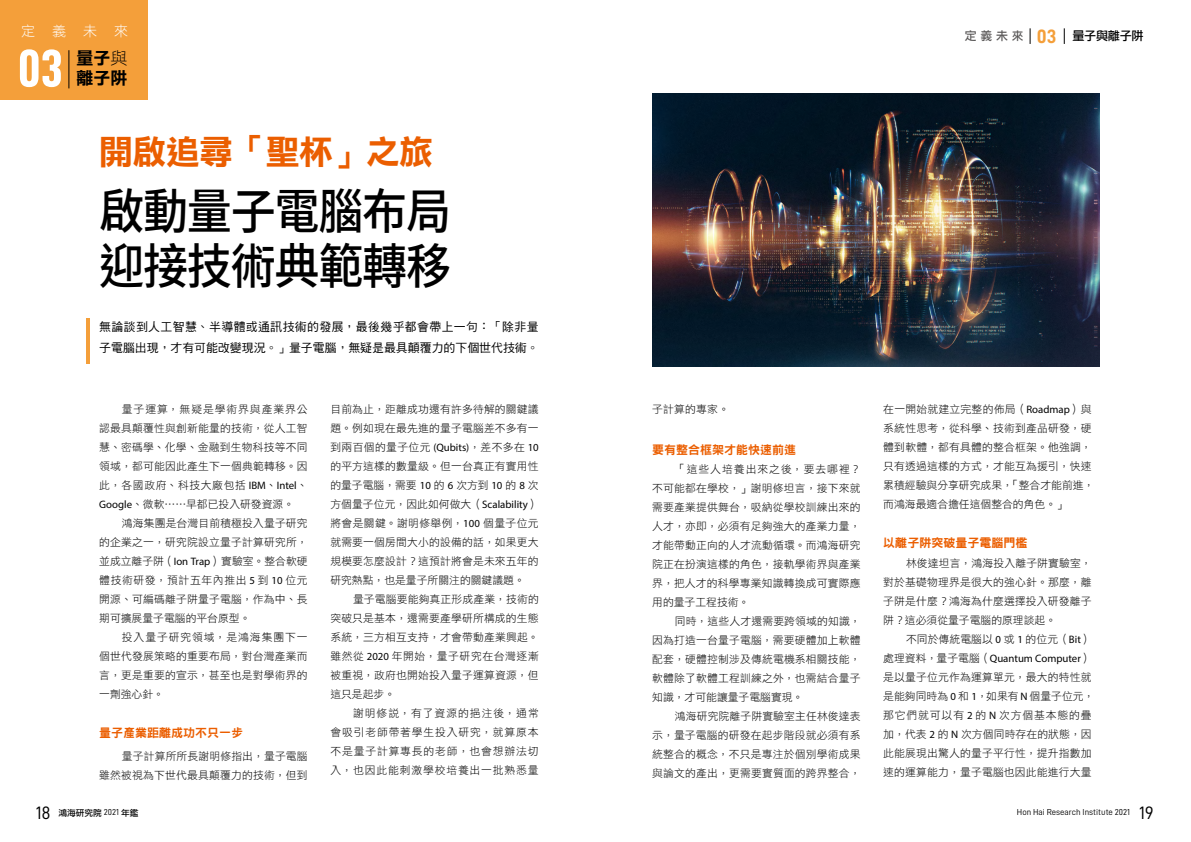
<style>
.page{position:relative;width:1191px;height:842px;background:#fff}
.page>*{position:absolute;margin:0;border:0;box-sizing:border-box;transform-origin:0 0}
.t1{font:53.1px "D DIN Condensed Bold";color:#fff;scale:1.05 1}
.t2{font:500 48.7px/55px "Source Han Sans TW";letter-spacing:-.03em;color:#000;scale:.93 1}
.t3{font:34px "DF Li Hei Std W7";letter-spacing:-.02em;color:#eb5e00}
.t4{font:17px/20.4px "DF Li Hei Std W7";color:#000}
.t5{font:14px "DF Li Hei Std W3";color:#fff}
.t6{font:12.1px "DF Li Hei Std W5";letter-spacing:-.025em;color:#000}
.t7{font:12px "DF Hei Std W9";color:#eb5e00}
.t8{font:11.9px/21px "DF Hei Std W5";letter-spacing:.015em;color:#000}
.t9{font:10.8px/19px "DF Li Hei Std W3";letter-spacing:.015em;color:#000;text-align:justify}
.t10{font:10.8px "Myriad Pro";color:#000}
.t11{font:8.7px "D DIN";color:#000}
.t12{font:8.7px "DF Li Hei Std W5";color:#000}
.s1{font-family:"DF Li Hei Std W3"}
.s2{font-family:"Myriad Pro"}
.s3{font-size:11.9px;color:#595757}
.s4{font-family:"D DIN Bold";font-size:19.3px;color:#f49f3a}
.s5{font-family:"D DIN";font-size:18px}
.s6{font-family:"D DIN"}
.s7{font-size:18px}
</style>
<div class="page">
<svg style="left:1030px;top:28px;width:1px;height:16px"></svg>
<svg style="left:1064px;top:28px;width:1px;height:16px"></svg>
<img style="left:652px;top:93px;width:447px;height:274px">
<div style="left:0;top:0;width:147px;height:99px;background:#f49f3a"></div>
<hr style="left:69px;top:50px;width:1px;height:38px;background:#000">
<hr style="left:86px;top:318px;width:4px;height:45px;background:#f49f3a">
<p class="t5" style="left:21px;top:23px;width:109px">定義未來</p>
<h3 class="t4" style="left:77px;top:47px;width:52px">量子<span class="s1">與</span>離子阱</h3>
<h1 class="t1" style="left:18px;top:39px;width:45px">03</h1>
<h3 class="t3" style="left:99px;top:134px;width:335px">開啟追尋「聖杯」之旅</h3>
<h2 class="t2" style="left:99px;top:185px;width:380px">啟動量子電腦布局迎接技術典範轉移</h2>
<p class="t8" style="left:99px;top:316px;width:441px">無論談到人工智慧、半導體或通訊技術的發展，最後幾乎都會帶上一句：「除非量子電腦出現，才有可能改變現況。」量子電腦，無疑是最具顛覆力的下個世代技術。</p>
<p class="t9" style="left:99px;top:400px;width:210px;text-indent:23px">量子運算，無疑是學術界與產業界公認最具顛覆性與創新能量的技術，從人工智慧、密碼學、化學、金融到生物科技等不同領域，都可能因此產生下一個典範轉移。因此，各國政府、科技大廠包括 <span class="s2">IBM</span>、<span class="s2">Intel</span>、<span class="s2">Google</span>、微軟⋯⋯早都已投入研發資源。</p>
<p class="t9" style="left:99px;top:514px;width:210px;text-indent:23px">鴻海集團是台灣目前積極投入量子研究的企業之一，研究院設立量子計算研究所，並成立離子阱（<span class="s2">Ion Trap</span>）實驗室。整合軟硬體技術研發，預計五年內推出 <span class="s2">5</span> 到 <span class="s2">10</span> 位元開源、可編碼離子阱量子電腦，作為中、長期可擴展量子電腦的平台原型。</p>
<p class="t9" style="left:99px;top:628px;width:210px;text-indent:23px">投入量子研究領域，是鴻海集團下一個世代發展策略的重要布局，對台灣產業而言，更是重要的宣示，甚至也是對學術界的一劑強心針。</p>
<p class="t7" style="left:99px;top:726px;width:145px">量子產業距離成功不只一步</p>
<p class="t9" style="left:99px;top:746px;width:210px;text-align:right">量子計算所所長謝明修指出，量子電腦<br>雖然被視為下世代最具顛覆力的技術，但到</p>
<p class="t9" style="left:330px;top:400px;width:210px">目前為止，距離成功還有許多待解的關鍵議題。例如現在最先進的量子電腦差不多有一到兩百個的量子位元 <span class="s2">(Qubits)</span>，差不多在 <span class="s2">10</span>的平方這樣的數量級。但一台真正有實用性的量子電腦，需要 <span class="s2">10</span> 的 <span class="s2">6</span> 次方到 <span class="s2">10</span> 的 <span class="s2">8</span> 次方個量子位元，因此如何做大（<span class="s2">Scalability</span>）將會是關鍵。謝明修舉例，<span class="s2">100</span> 個量子位元就需要一個房間大小的設備的話，如果更大規模要怎麼設計？這預計將會是未來五年的研究熱點，也是量子所關注的關鍵議題。</p>
<p class="t9" style="left:330px;top:590px;width:210px;text-indent:23px">量子電腦要能夠真正形成產業，技術的突破只是基本，還需要產學研所構成的生態系統，三方相互支持，才會帶動產業興起。雖然從 <span class="s2">2020</span> 年開始，量子研究在台灣逐漸被重視，政府也開始投入量子運算資源，但這只是起步。</p>
<p class="t9" style="left:330px;top:704px;width:210px;text-indent:23px">謝明修說，有了資源的挹注後，通常會吸引老師帶著學生投入研究，就算原本不是量子計算專長的老師，也會想辦法切入，也因此能刺激學校培養出一批熟悉量</p>
<p class="t6" style="left:964px;top:29px;width:181px"><span class="s3">定義未來</span> <span class="s4">03</span> 量子與離子阱</p>
<p class="t9" style="left:652px;top:400px;width:78px">子計算的專家。</p>
<p class="t7" style="left:652px;top:443px;width:145px">要有整合框架才能快速前進</p>
<p class="t9" style="left:652px;top:459px;width:210px;text-indent:23px">「這些人培養出來之後，要去哪裡？不可能都在學校，」謝明修坦言，接下來就需要產業提供舞台，吸納從學校訓練出來的人才，亦即，必須有足夠強大的產業力量，才能帶動正向的人才流動循環。而鴻海研究院正在扮演這樣的角色，接軌學術界與產業界，把人才的科學專業知識轉換成可實際應用的量子工程技術。</p>
<p class="t9" style="left:652px;top:611px;width:210px;text-indent:23px">同時，這些人才還需要跨領域的知識，因為打造一台量子電腦，需要硬體加上軟體配套，硬體控制涉及傳統電機系相關技能，軟體除了軟體工程訓練之外，也需結合量子知識，才可能讓量子電腦實現。</p>
<p class="t9" style="left:652px;top:706px;width:210px;text-indent:23px">鴻海研究院離子阱實驗室主任林俊達表示，量子電腦的研發在起步階段就必須有系統整合的概念，不只是專注於個別學術成果與論文的產出，更需要實質面的跨界整合，</p>
<p class="t9" style="left:883px;top:400px;width:213px;text-align:left">在一開始就建立完整的佈局（<span class="s2">Roadmap</span>）與系統性思考，從科學、技術到產品研發，硬體到軟體，都有具體的整合框架。他強調，只有透過這樣的方式，才能互為援引，快速累積經驗與分享研究成果，「整合才能前進，而鴻海最適合擔任這個整合的角色。」</p>
<p class="t7" style="left:883px;top:536px;width:145px">以離子阱突破量子電腦門檻</p>
<p class="t9" style="left:883px;top:553px;width:210px;text-indent:23px">林俊達坦言，鴻海投入離子阱實驗室，對於基礎物理界是很大的強心針。那麼，離子阱是什麼？鴻海為什麼選擇投入研發離子阱？這必須從量子電腦的原理談起。</p>
<p class="t9" style="left:906px;top:629px;width:187px">不同於傳統電腦以 <span class="s2">0</span> 或 <span class="s2">1</span> 的位元（<span class="s2">Bit</span>）</p>
<p class="t10" style="left:883px;top:651px;width:210px"><span class="s1">處理資料，量子電腦（</span>Quantum Computer<span class="s1">）</span></p>
<p class="t9" style="left:883px;top:667px;width:213px;text-align:left">是以量子位元作為運算單元，最大的特性就是能夠同時為 <span class="s2">0</span> 和 <span class="s2">1</span>，如果有 <span class="s2">N</span> 個量子位元，那它們就可以有 <span class="s2">2</span> 的 <span class="s2">N</span> 次方個基本態的疊加，代表 <span class="s2">2</span> 的 <span class="s2">N</span> 次方個同時存在的狀態，因此能展現出驚人的量子平行性，提升指數加速的運算能力，量子電腦也因此能進行大量</p>
<p class="t12" style="left:36px;top:808px;width:104px"><span class="s5">18</span> 鴻海研究院 <span class="s6">2021</span> 年鑑</p>
<p class="t11" style="left:1017px;top:808px;width:138px">Hon Hai Research Institute 2021 <span class="s7">19</span></p>
</div>
